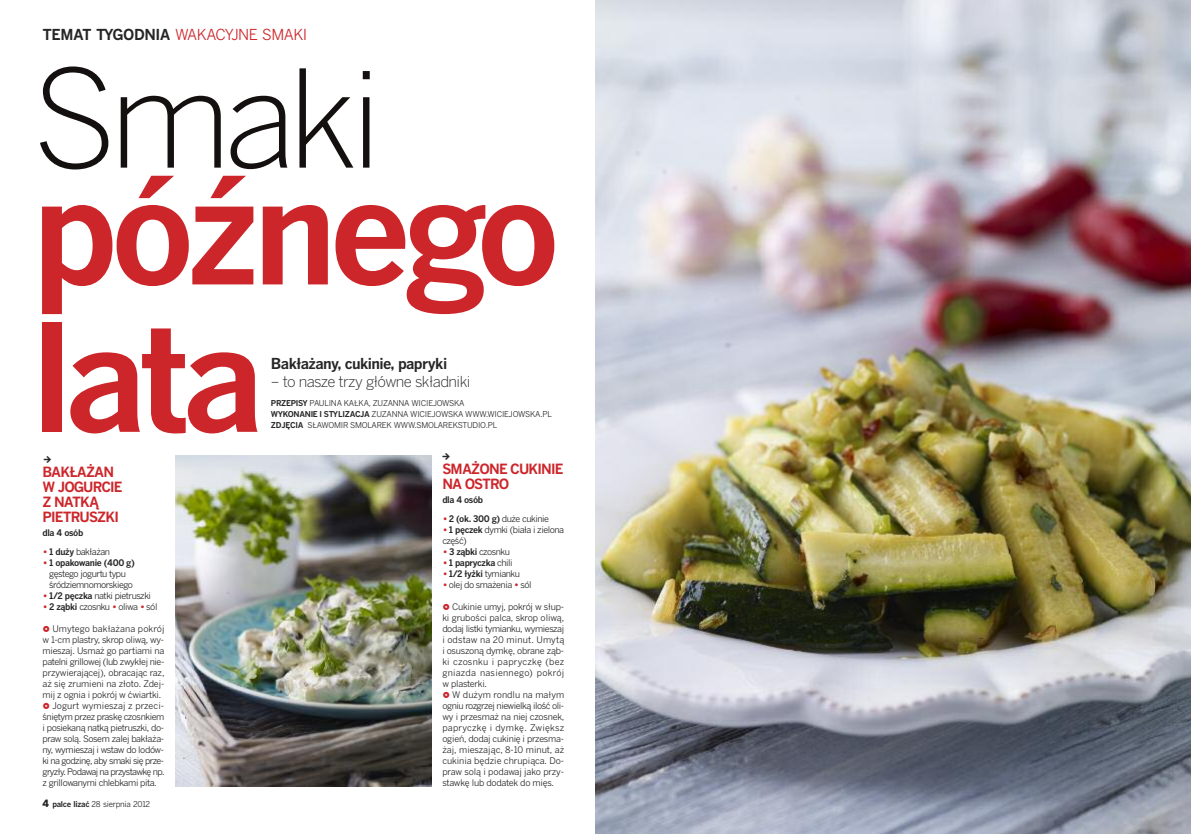
<style>
.page{position:relative;width:1191px;height:834px;background:#fff}
.page>*{position:absolute;margin:0;border:0;box-sizing:border-box;transform-origin:0 0}
.t1{font:700 148.2px/147.3px "Benton Gothic Pl";letter-spacing:-.06em;color:#cc262b}
.t2{font:300 134.1px "Benton Gothic Pl";letter-spacing:-.06em;color:#141010}
.t3{font:15px "Benton Gothic Pl";letter-spacing:-.03em;color:#cc262b}
.t4{font:300 15px "Benton Gothic Pl";letter-spacing:-.04em;color:#272627}
.t5{font:700 15px "Benton Gothic Pl";letter-spacing:-.04em;color:#272627}
.t6{font:700 14px/15px "Benton Gothic Pl";letter-spacing:-.06em;color:#cc262b}
.t7{font:9px/11px "Benton Gothic Pl";letter-spacing:-.045em;color:#272627;text-align:justify}
.t8{font:9px "Benton Gothic Pl";letter-spacing:-.025em;color:#272627}
.t9{font:700 9px "Benton Gothic Pl";letter-spacing:-.04em;color:#272627}
.t10{font:9px "Benton Gothic Pl";letter-spacing:-.015em;color:#272627}
.t11{font:9px "Benton Gothic Pl";letter-spacing:-.065em;color:#272627}
.t12{font:9px "Benton Gothic Pl";letter-spacing:-.01em;color:#272627}
.t13{font:9px "Benton Gothic Pl";letter-spacing:.005em;color:#272627}
.t14{font:9px "Benton Gothic Pl";letter-spacing:.01em;color:#272627}
.t15{font:8px/11px "Benton Gothic Pl";letter-spacing:-.025em;color:#272627}
.s1{font-weight:700;color:#272627}
.s2{font-weight:700}
.s3{font-weight:300;font-size:12px;color:#cc262b}
.s4{font-weight:400}
.s5{font-weight:900;font-size:10px}
</style>
<div class="page">
<img style="left:595px;top:0;width:596px;height:833px">
<img style="left:176px;top:455px;width:255px;height:331px">
<h3 class="t3" style="left:43px;top:28px;width:266px"><span class="s1">TEMAT TYGODNIA</span> WAKACYJNE SMAKI</h3>
<h2 class="t2" style="left:32px;top:68px;width:353px">Smaki</h2>
<h1 class="t1" style="left:32px;top:171px;width:531px">późnego lata</h1>
<h3 class="t5" style="left:271px;top:358px;width:178px">Bakłażany, cukinie, papryki</h3>
<h3 class="t4" style="left:271px;top:376px;width:201px">– to nasze trzy główne składniki</h3>
<p class="t15" style="left:271px;top:398px;width:282px"><span class="s2">PRZEPISY</span> PAULINA KAŁKA, ZUZANNA WICIEJOWSKA<br><span class="s2">WYKONANIE I STYLIZACJA</span> ZUZANNA WICIEJOWSKA WWW.WICIEJOWSKA.PL<br><span class="s2">ZDJĘCIA</span> SŁAWOMIR SMOLAREK WWW.SMOLAREKSTUDIO.PL</p>
<h3 class="t6" style="left:442px;top:463px;width:123px">SMAŻONE CUKINIE<br>NA OSTRO</h3>
<p class="t9" style="left:442px;top:496px;width:42px">dla 4 osób</p>
<p class="t7" style="left:442px;top:514px;width:108px"><span class="s3">•</span> <span class="s2">2 (ok. 300 g)</span> duże cukinie</p>
<p class="t7" style="left:442px;top:525px;width:123px"><span class="s3">•</span> <span class="s2">1 pęczek</span> dymki (biała i zielona część)</p>
<p class="t7" style="left:442px;top:547px;width:69px"><span class="s3">•</span> <span class="s2">3 ząbki</span> czosnku</p>
<p class="t9" style="left:442px;top:559px;width:72px"><span class="s3">•</span>1 papryczka <span class="s4">chili</span></p>
<p class="t9" style="left:442px;top:570px;width:79px"><span class="s3">•</span> 1/2 łyżki <span class="s4">tymianku</span></p>
<p class="t7" style="left:442px;top:580px;width:91px"><span class="s3">•</span> olej do smażenia <span class="s3">•</span> sól</p>
<p class="t7" style="left:442px;top:602px;width:123px;text-indent:10px">Cukinie umyj, pokrój w słup&shy;ki grubości palca, skrop oliwą, dodaj listki tymianku, wymieszaj i odstaw na 20 minut. Umytą i osuszoną dymkę, obrane ząb&shy;ki czosnku i papryczkę (bez gniazda nasiennego) pokrój w plasterki.</p>
<p class="t7" style="left:442px;top:690px;width:123px;text-indent:10px">W dużym rondlu na małym ogniu rozgrzej niewielką ilość oli&shy;wy i przesmaż na niej czosnek, papryczkę i dymkę. Zwiększ ogień, dodaj cukinię i przesma&shy;żaj, mieszając, 8-10 minut, aż cukinia będzie chrupiąca. Do&shy;praw solą i podawaj jako przy&shy;stawkę lub dodatek do mięs.</p>
<h3 class="t6" style="left:43px;top:466px;width:82px">BAKŁAŻAN<br>W JOGURCIE<br>Z NATKĄ<br>PIETRUSZKI</h3>
<p class="t9" style="left:43px;top:529px;width:42px">dla 4 osób</p>
<p class="t7" style="left:43px;top:547px;width:69px"><span class="s3">•</span> <span class="s2">1 duży</span> bakłażan</p>
<p class="t7" style="left:43px;top:558px;width:94px;text-align:center"><span class="s3">•</span> <span class="s2">1 opakowanie (400 g) </span>gęstego jogurtu typu śródziemnomorskiego</p>
<p class="t7" style="left:43px;top:591px;width:110px"><span class="s3">•</span> <span class="s2">1/2 pęczka</span> natki pietruszki</p>
<p class="t7" style="left:43px;top:602px;width:116px"><span class="s3">•</span> <span class="s2">2 ząbki</span> czosnku <span class="s3">•</span> oliwa <span class="s3">•</span> sól</p>
<p class="t14" style="left:52px;top:625px;width:113px">Umytego bakłażana pokrój</p>
<p class="t7" style="left:43px;top:635px;width:123px">w 1-cm plastry, skrop oliwą, wy-</p>
<p class="t8" style="left:43px;top:647px;width:123px">mieszaj. Usmaż go partiami na</p>
<p class="t7" style="left:43px;top:657px;width:123px">patelni grillowej (lub zwykłej nie-</p>
<p class="t10" style="left:43px;top:669px;width:123px">przywierającej), obracając raz,</p>
<p class="t12" style="left:43px;top:680px;width:123px">aż się zrumieni na złoto. Zdej-</p>
<p class="t8" style="left:43px;top:691px;width:120px">mij z ognia i pokrój w ćwiartki.</p>
<p class="t13" style="left:52px;top:702px;width:113px">Jogurt wymieszaj z przeci-</p>
<p class="t7" style="left:43px;top:712px;width:123px">śniętym przez praskę czosnkiem</p>
<p class="t7" style="left:43px;top:723px;width:123px">i posiekaną natką pietruszki, do-</p>
<p class="t7" style="left:43px;top:734px;width:123px">praw solą. Sosem zalej bakłaża-</p>
<p class="t7" style="left:43px;top:745px;width:123px">ny, wymieszaj i wstaw do lodów-</p>
<p class="t7" style="left:43px;top:756px;width:123px">ki na godzinę, aby smaki się prze-</p>
<p class="t11" style="left:43px;top:768px;width:123px">gryzły. Podawaj na przystawkę np.</p>
<p class="t7" style="left:43px;top:778px;width:115px">z grillowanymi chlebkami pita.</p>
<p class="t15" style="left:43px;top:799px;width:109px"><span class="s5">4</span> <span class="s2">palce lizać</span> 28 sierpnia 2012</p>
</div>
